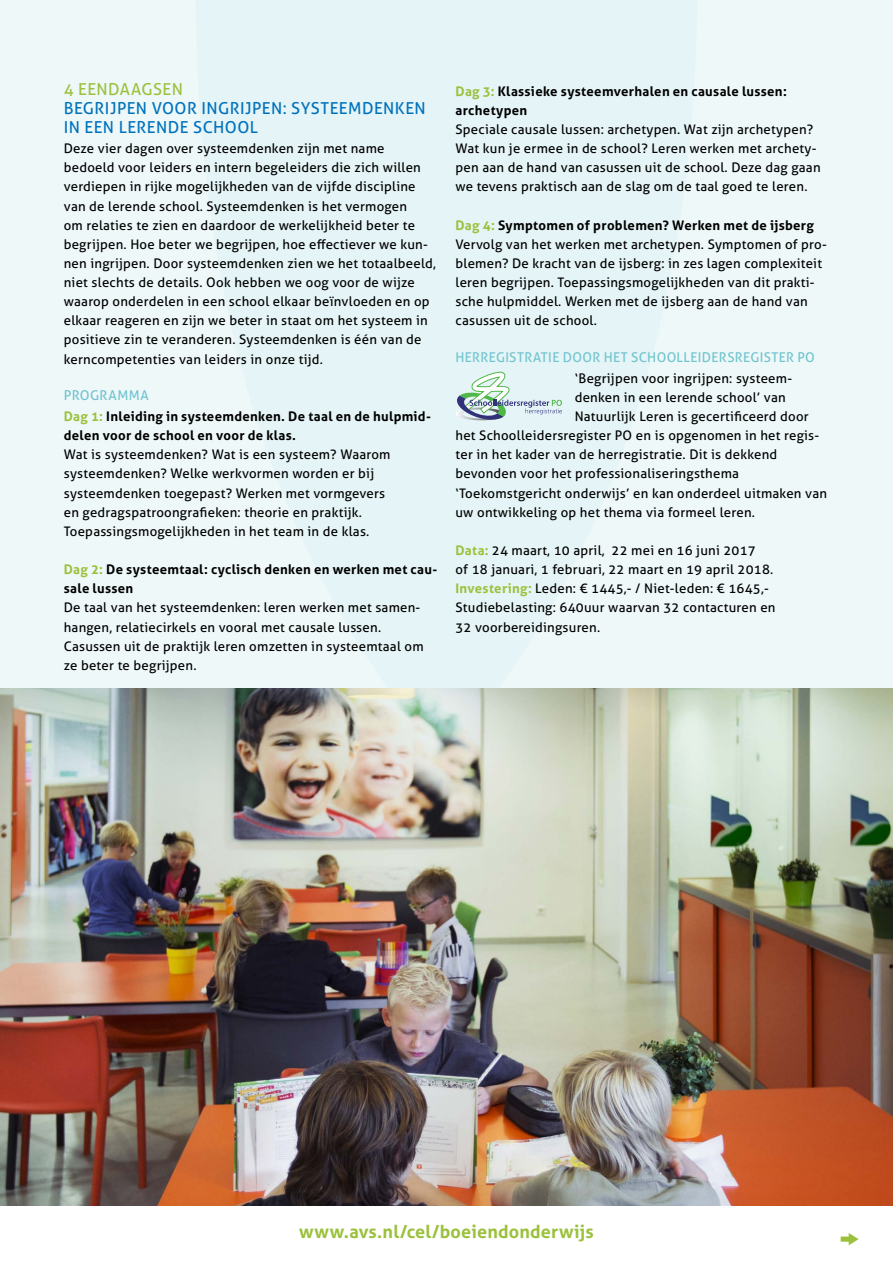
<style>
.page{position:relative;width:893px;height:1263px;background:#fff}
.page>*{position:absolute;margin:0;border:0;box-sizing:border-box;transform-origin:0 0}
.t1{font:22.5px "Zeal";color:#9bc13c}
.t2{font:700 18px "Aller";letter-spacing:.01em;color:#9bc13c}
.t3{font:16.5px "Aller";letter-spacing:.03em;color:#0072bc}
.t4{font:16.5px "Aller";color:#9bc13c}
.t5{font:13.5px "Aller";letter-spacing:.03em;color:#70c4cf}
.t6{font:13.2px/19.2px "Aller";letter-spacing:.02em;color:#000}
.t7{font:700 13.2px/19.2px "Aller";letter-spacing:.025em;color:#000}
.s1{color:#9bc13c}
.s2{font-weight:700;color:#9bc13c}
.s3{font-weight:700}
</style>
<div class="page">
<div style="left:0;top:0;width:196px;height:689px;background:#eef8f9"></div>
<svg style="left:196px;top:0;width:697px;height:689px;background:#e8f5f7"></svg>
<svg style="left:455px;top:372px;width:107px;height:48px;background:#c8dcda"></svg>
<img style="left:0;top:689px;width:893px;height:516px">
<p class="t4" style="left:64px;top:79px;width:26px">4 eendaagsen</p>
<p class="t3" style="left:64px;top:98px;width:21px">Begrijpen</p>
<p class="t3" style="left:152px;top:98px;width:13px">voor</p>
<p class="t3" style="left:201px;top:98px;width:10px">ingrijpen</p>
<p class="t3" style="left:283px;top:98px;width:40px">: systeemden</p>
<p class="t3" style="left:395px;top:98px;width:21px">ken</p>
<p class="t3" style="left:64px;top:117px;width:31px">in een</p>
<p class="t3" style="left:119px;top:117px;width:11px">lerende</p>
<p class="t3" style="left:193px;top:117px;width:12px">school</p>
<p class="t6" style="left:64px;top:139px;width:374px">Deze vier dagen over systeemdenken zijn met name bedoeld voor leiders en intern begeleiders die zich willen verdiepen in rijke mogelijkheden van de vijfde discipline van de lerende school. Systeemdenken is het vermogen<br>om relaties te zien en daardoor de werkelijkheid beter te begrijpen. Hoe beter we begrijpen, hoe effectiever we kun&shy;nen ingrijpen. Door systeemdenken zien we het totaalbeeld, niet slechts de details. Ook hebben we oog voor de wijze waarop onderdelen in een school elkaar beïnvloeden en op elkaar reageren en zijn we beter in staat om het systeem in positieve zin te veranderen. Systeemdenken is één van de kerncompetenties van leiders in onze tijd.</p>
<p class="t5" style="left:64px;top:387px;width:19px">Programma</p>
<p class="t7" style="left:64px;top:407px;width:369px"><span class="s1">Dag 1:</span> Inleiding in systeemdenken. De taal en de hulpmid&shy;delen voor de school en voor de klas.</p>
<p class="t6" style="left:64px;top:445px;width:328px">Wat is systeemdenken? Wat is een systeem? Waarom systeemdenken? Welke werkvormen worden er bij systeemdenken toegepast? Werken met vormgevers en gedragspatroongrafieken: theorie en praktijk.<br>Toepassingsmogelijkheden in het team in de klas.</p>
<p class="t7" style="left:64px;top:560px;width:375px"><span class="s1">Dag 2:</span> De systeemtaal: cyclisch denken en werken met cau&shy;sale lussen</p>
<p class="t6" style="left:64px;top:598px;width:361px">De taal van het systeemdenken: leren werken met samen&shy;hangen, relatiecirkels en vooral met causale lussen.<br>Casussen uit de praktijk leren omzetten in systeemtaal om ze beter te begrijpen.</p>
<p class="t7" style="left:455px;top:81px;width:333px"><span class="s1">Dag 3:</span> Klassieke systeemverhalen en causale lussen: archetypen</p>
<p class="t6" style="left:455px;top:120px;width:367px">Speciale causale lussen: archetypen. Wat zijn archetypen?<br>Wat kun je ermee in de school? Leren werken met archety&shy;pen aan de hand van casussen uit de school. Deze dag gaan we tevens praktisch aan de slag om de taal goed te leren.</p>
<p class="t6" style="left:455px;top:215px;width:373px"><span class="s2">Dag 4:</span> <span class="s3">Symptomen of problemen? Werken met de ijsberg </span>Vervolg van het werken met archetypen. Symptomen of pro&shy;blemen? De kracht van de ijsberg: in zes lagen complexiteit leren begrijpen. Toepassingsmogelijkheden van dit prakti&shy;sche hulpmiddel. Werken met de ijsberg aan de hand van casussen uit de school.</p>
<p class="t5" style="left:455px;top:349px;width:18px">Herregistratie</p>
<p class="t5" style="left:563px;top:349px;width:11px">door</p>
<p class="t5" style="left:604px;top:349px;width:9px">het</p>
<p class="t5" style="left:631px;top:349px;width:17px">Schoolleidersregister</p>
<p class="t5" style="left:797px;top:349px;width:19px">PO</p>
<p class="t6" style="left:575px;top:368px;width:217px">‘Begrijpen voor ingrijpen: systeem-</p>
<p class="t6" style="left:575px;top:388px;width:213px">denken in een lerende school’ van</p>
<p class="t6" style="left:575px;top:407px;width:236px">Natuurlijk Leren is gecertificeerd door</p>
<p class="t6" style="left:455px;top:426px;width:365px">het Schoolleidersregister PO en is opgenomen in het regis-</p>
<p class="t6" style="left:455px;top:445px;width:323px">ter in het kader van de herregistratie. Dit is dekkend</p>
<p class="t6" style="left:455px;top:464px;width:285px">bevonden voor het professionaliseringsthema</p>
<p class="t6" style="left:455px;top:483px;width:373px">‘Toekomstgericht onderwijs’ en kan onderdeel uitmaken van</p>
<p class="t6" style="left:455px;top:502px;width:301px">uw ontwikkeling op het thema via formeel leren.</p>
<p class="t6" style="left:455px;top:541px;width:322px"><span class="s2">Data:</span> 24 maart, 10 april, 22 mei en 16 juni 2017<br>of 18 januari, 1 februari, 22 maart en 19 april 2018.<br><span class="s2">Investering:</span> Leden: € 1445,- / Niet-leden: € 1645,- Studiebelasting: 640uur waarvan 32 contacturen en 32 voorbereidingsuren.</p>
<h2 class="t2" style="left:299px;top:1220px;width:296px">www.avs.nl/cel/boeiendonderwijs</h2>
<h1 class="t1" style="left:839px;top:1228px;width:24px">k</h1>
</div>
